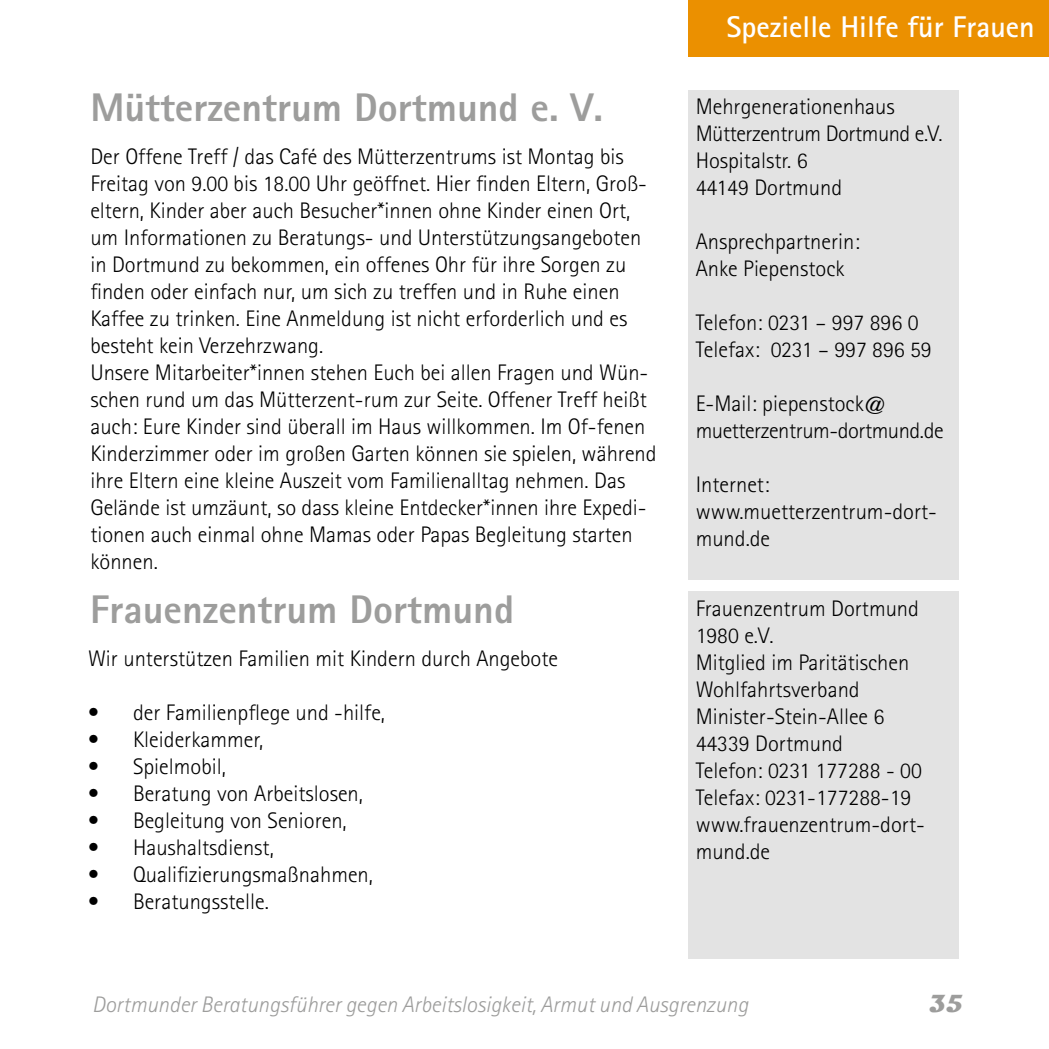
<style>
.page{position:relative;width:1049px;height:1049px;background:#fff}
.page>*{position:absolute;margin:0;border:0;box-sizing:border-box;transform-origin:0 0}
.t1{font:800 40px "Rotis Sans Serif";color:#9d9d9c}
.t2{font:700 30px "Rotis Sans Serif";color:#fff}
.t3{font:700 25px "Magneto";color:#9d9d9c}
.t4{font:300 22.5px/27px "Rotis Sans Serif";color:#000}
.t5{font:italic 300 22.5px "Rotis Sans Serif";color:#9d9d9c}
.t6{font:300 22.5px/27px "Rotis Sans Serif";letter-spacing:-.02em;color:#000}
</style>
<div class="page">
<div style="left:688px;top:0;width:361px;height:57px;background:#eb9000"></div>
<div style="left:688px;top:90px;width:270px;height:489px;background:#e3e3e3"></div>
<div style="left:688px;top:592px;width:270px;height:367px;background:#e3e3e3"></div>
<h1 class="t1" style="left:90px;top:82px;width:514px">Mütterzentrum Dortmund e. V.</h1>
<p class="t4" style="left:90px;top:143px;width:568px">Der Offene Treff / das Café des Mütterzentrums ist Montag bis Freitag von 9.00 bis 18.00 Uhr geöffnet. Hier finden Eltern, Groß&shy;eltern, Kinder aber auch Besucher*innen ohne Kinder einen Ort, um Informationen zu Beratungs- und Unterstützungsangeboten in Dortmund zu bekommen, ein offenes Ohr für ihre Sorgen zu finden oder einfach nur, um sich zu treffen und in Ruhe einen Kaffee zu trinken. Eine Anmeldung ist nicht erforderlich und es besteht kein Verzehrzwang.<br>Unsere Mitarbeiter*innen stehen Euch bei allen Fragen und Wün&shy;schen rund um das Mütterzent-rum zur Seite. Offener Treff heißt auch: Eure Kinder sind überall im Haus willkommen. Im Of-fenen Kinderzimmer oder im großen Garten können sie spielen, während ihre Eltern eine kleine Auszeit vom Familienalltag nehmen. Das Gelände ist umzäunt, so dass kleine Entdecker*innen ihre Expedi&shy;tionen auch einmal ohne Mamas oder Papas Begleitung starten können.</p>
<h2 class="t2" style="left:726px;top:8px;width:310px">Spezielle Hilfe für Frauen</h2>
<p class="t4" style="left:696px;top:93px;width:249px">Mehrgenerationenhaus<br>Mütterzentrum Dortmund e.V.<br>Hospitalstr. 6<br>44149 Dortmund</p>
<p class="t4" style="left:696px;top:228px;width:166px">Ansprechpartnerin:<br>Anke Piepenstock</p>
<p class="t4" style="left:696px;top:309px;width:238px">Telefon: 0231 – 997 896 0<br>Telefax: 0231 – 997 896 59</p>
<p class="t6" style="left:696px;top:390px;width:249px">E-Mail: piepenstock@ muetterzentrum-dortmund.de</p>
<p class="t4" style="left:696px;top:471px;width:243px">Internet: www.muetterzentrum-dort&shy;mund.de</p>
<h1 class="t1" style="left:90px;top:584px;width:425px">Frauenzentrum Dortmund</h1>
<p class="t4" style="left:696px;top:595px;width:231px">Frauenzentrum Dortmund<br>1980 e.V.<br>Mitglied im Paritätischen<br>Wohlfahrtsverband<br>Minister-Stein-Allee 6<br>44339 Dortmund<br>Telefon: 0231 177288 - 00<br>Telefax: 0231-177288-19 www.frauenzentrum-dort&shy;mund.de</p>
<p class="t4" style="left:88px;top:645px;width:471px">Wir unterstützen Familien mit Kindern durch Angebote</p>
<p class="t4" style="left:88px;top:699px;width:299px">• der Familienpflege und -hilfe,</p>
<p class="t4" style="left:88px;top:726px;width:177px">• Kleiderkammer,</p>
<p class="t4" style="left:88px;top:753px;width:139px">• Spielmobil,</p>
<p class="t4" style="left:88px;top:780px;width:276px">• Beratung von Arbeitslosen,</p>
<p class="t4" style="left:88px;top:807px;width:260px">• Begleitung von Senioren,</p>
<p class="t4" style="left:88px;top:834px;width:187px">• Haushaltsdienst,</p>
<p class="t4" style="left:88px;top:861px;width:286px">• Qualifizierungsmaßnahmen,</p>
<p class="t4" style="left:88px;top:888px;width:182px">• Beratungsstelle.</p>
<p class="t5" style="left:92px;top:991px;width:658px">Dortmunder Beratungsführer gegen Arbeitslosigkeit, Armut und Ausgrenzung</p>
<p class="t3" style="left:928px;top:989px;width:36px">35</p>
</div>
